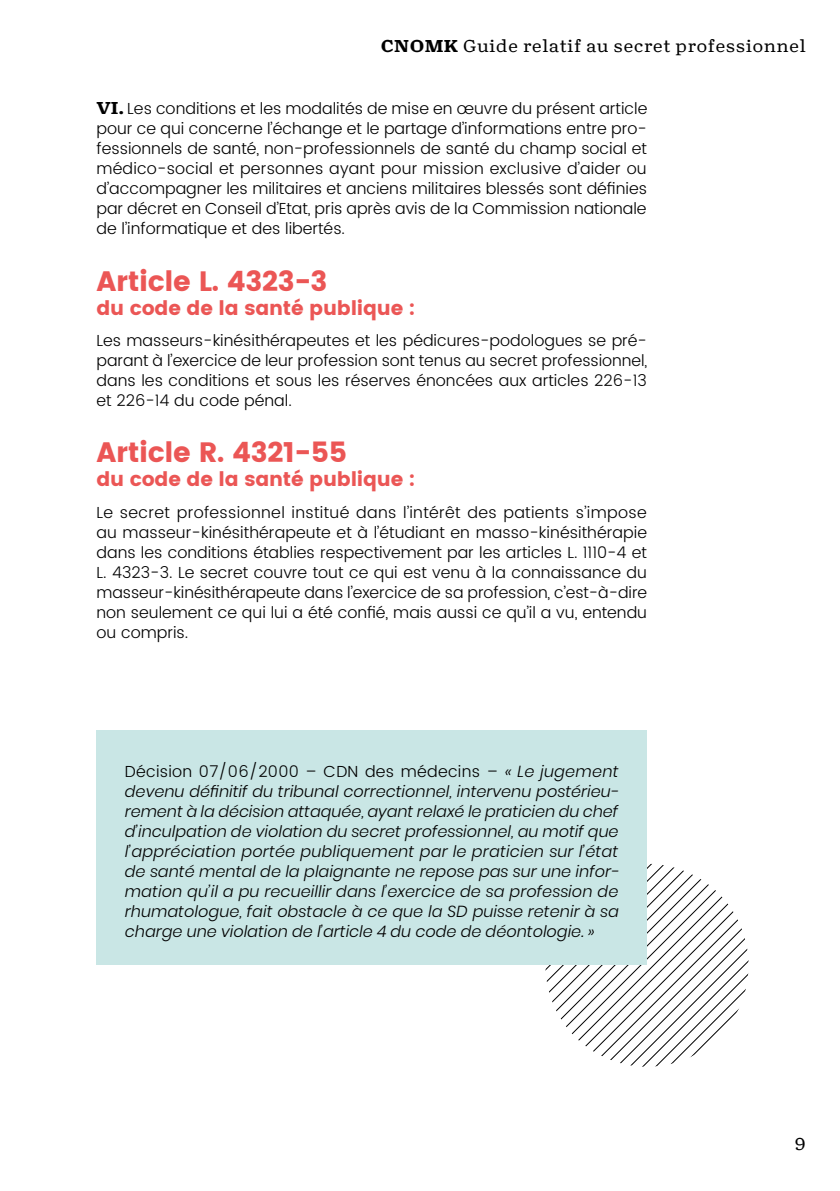
<style>
.page{position:relative;width:840px;height:1191px;background:#fff}
.page>*{position:absolute;margin:0;border:0;box-sizing:border-box;transform-origin:0 0}
.t1{font:28px "Poppins";letter-spacing:-.01em;color:#eb5655}
.t2{font:20px "Poppins";letter-spacing:-.01em;color:#eb5655}
.t3{font:300 16px/20px "Poppins";color:#000;text-align:justify}
.t4{font:italic 300 16px/20px "Poppins";color:#000;text-align:justify}
.t5{font:16px "Turnip RE";letter-spacing:.025em;color:#000}
.s1{font-weight:700}
.s2{font-family:"Turnip RE";font-weight:700}
.s3{font-style:normal}
</style>
<div class="page">
<svg style="left:545px;top:863px;width:204px;height:204px"></svg>
<div style="left:96px;top:730px;width:550px;height:235px;background:#c9e6e5"></div>
<p class="t5" style="left:380px;top:35px;width:426px"><span class="s1">CNOMK</span> Guide relatif au secret professionnel</p>
<p class="t3" style="left:96px;top:99px;width:552px"><span class="s2">VI.</span> Les conditions et les modalités de mise en œuvre du présent article pour ce qui concerne l’échange et le partage d’informations entre pro&shy;fessionnels de santé, non-professionnels de santé du champ social et médico-social et personnes ayant pour mission exclusive d’aider ou d’accompagner les militaires et anciens militaires blessés sont définies par décret en Conseil d’Etat, pris après avis de la Commission nationale de l’informatique et des libertés.</p>
<h1 class="t1" style="left:96px;top:264px;width:232px">Article L. 4323-3</h1>
<p class="t2" style="left:96px;top:296px;width:320px">du code de la santé publique :</p>
<p class="t3" style="left:96px;top:331px;width:552px">Les masseurs-kinésithérapeutes et les pédicures-podologues se pré&shy;parant à l’exercice de leur profession sont tenus au secret professionnel, dans les conditions et sous les réserves énoncées aux articles 226-13 et 226-14 du code pénal.</p>
<h1 class="t1" style="left:96px;top:436px;width:252px">Article R. 4321-55</h1>
<p class="t2" style="left:96px;top:468px;width:320px">du code de la santé publique :</p>
<p class="t3" style="left:96px;top:502px;width:552px">Le secret professionnel institué dans l’intérêt des patients s’impose au masseur-kinésithérapeute et à l’étudiant en masso-kinésithérapie dans les conditions établies respectivement par les articles L. 1110-4 et L. 4323-3. Le secret couvre tout ce qui est venu à la connaissance du masseur-kinésithérapeute dans l’exercice de sa profession, c’est-à-dire non seulement ce qui lui a été confié, mais aussi ce qu’il a vu, entendu ou compris.</p>
<p class="t4" style="left:125px;top:761px;width:495px"><span class="s3">Décision 07/06/2000 – CDN des médecins –</span> « Le jugement devenu définitif du tribunal correctionnel, intervenu postérieu&shy;rement à la décision attaquée, ayant relaxé le praticien du chef d’inculpation de violation du secret professionnel, au motif que l’appréciation portée publiquement par le praticien sur l’état de santé mental de la plaignante ne repose pas sur une infor&shy;mation qu’il a pu recueillir dans l’exercice de sa profession de rhumatologue, fait obstacle à ce que la SD puisse retenir à sa charge une violation de l’article 4 du code de déontologie. »</p>
<p class="t5" style="left:794px;top:1133px;width:13px">9</p>
</div>
